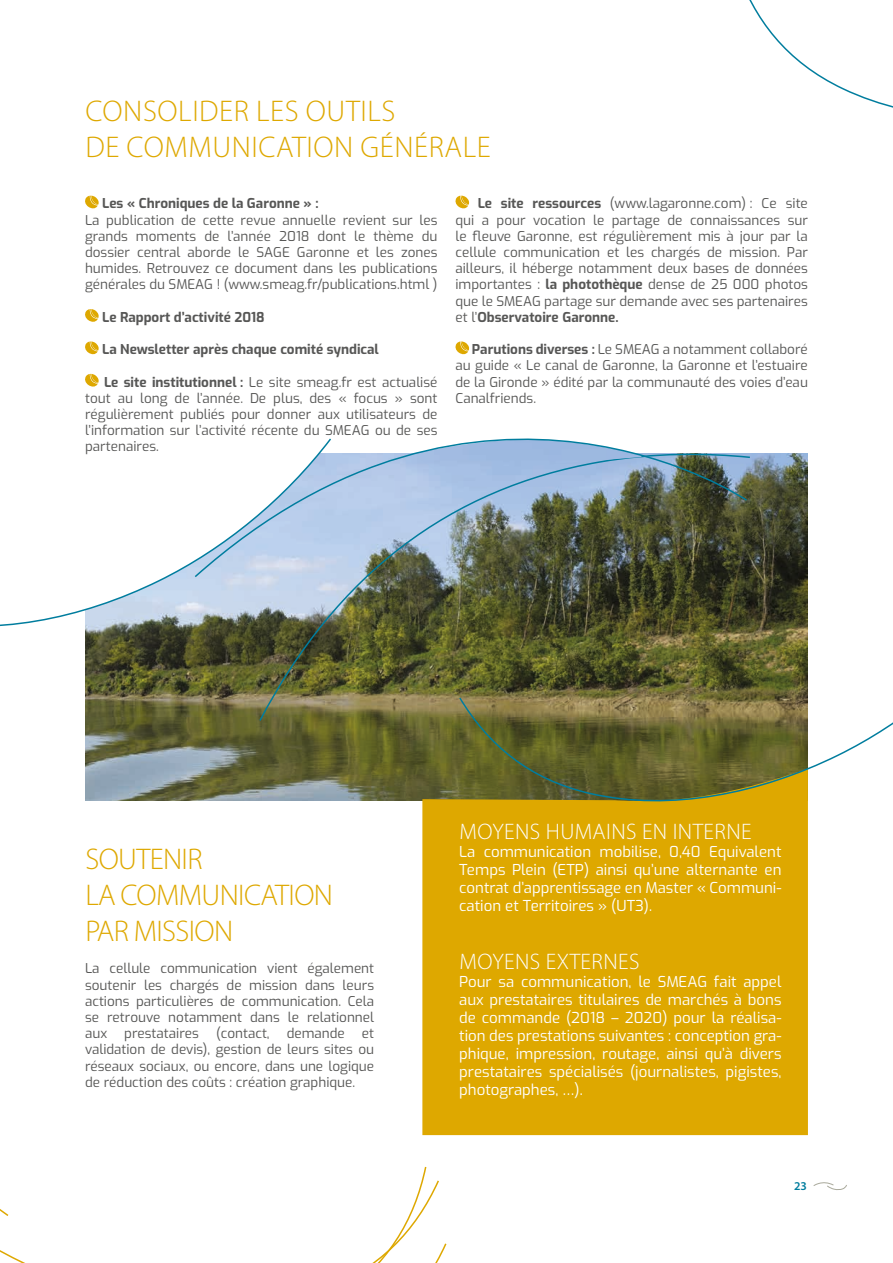
<style>
.page{position:relative;width:893px;height:1263px;background:#fff}
.page>*{position:absolute;margin:0;border:0;box-sizing:border-box;transform-origin:0 0}
.t1{font:300 30px/36px "Myriad Pro";letter-spacing:.02em;color:#dea800}
.t2{font:300 30px/36px "Myriad Pro";letter-spacing:-.02em;color:#dea800}
.t3{font:300 22.5px "Myriad Pro";letter-spacing:.02em;color:#fff}
.t4{font:15px/18px "Exo";color:#fff;text-align:justify}
.t5{font:13.5px/16.2px "Exo";color:#575756;text-align:justify}
.t6{font:700 13.5px "Exo";color:#575756}
.t7{font:600 12px "Myriad Pro";color:#007d9e}
.s1{font-weight:700}
</style>
<div class="page">
<svg style="left:749px;top:0;width:144px;height:108px"></svg>
<svg style="left:813px;top:1182px;width:34px;height:8px"></svg>
<svg style="left:0;top:1135px;width:448px;height:128px"></svg>
<div style="left:85px;top:846px;width:289px;height:314px;background:#fff"></div>
<img style="left:85px;top:454px;width:723px;height:346px">
<svg style="left:258px;top:453px;width:493px;height:269px;background:#5a5b35"></svg>
<svg style="left:0;top:454px;width:333px;height:185px"></svg>
<svg style="left:193px;top:348px;width:555px;height:231px"></svg>
<div style="left:422px;top:769px;width:386px;height:366px;background:#dea800"></div>
<svg style="left:458px;top:611px;width:435px;height:203px"></svg>
<svg style="left:85px;top:196px;width:14px;height:13px"></svg>
<svg style="left:85px;top:309px;width:14px;height:13px"></svg>
<svg style="left:85px;top:341px;width:14px;height:14px"></svg>
<svg style="left:85px;top:374px;width:14px;height:13px"></svg>
<svg style="left:455px;top:196px;width:14px;height:13px"></svg>
<svg style="left:454px;top:341px;width:15px;height:14px"></svg>
<h1 class="t1" style="left:85px;top:93px;width:407px">CONSOLIDER LES OUTILS<br>DE COMMUNICATION GÉNÉRALE</h1>
<p class="t6" style="left:102px;top:193px;width:218px">Les « Chroniques de la Garonne » :</p>
<p class="t5" style="left:85px;top:211px;width:354px">La publication de cette revue annuelle revient sur les grands moments de l’année 2018 dont le thème du dossier central aborde le SAGE Garonne et les zones humides. Retrouvez ce document dans les publications générales du SMEAG ! (www.smeag.fr/publications.html )</p>
<p class="t6" style="left:102px;top:307px;width:164px">Le Rapport d’activité 2018</p>
<p class="t6" style="left:102px;top:339px;width:278px">La Newsletter après chaque comité syndical</p>
<p class="t5" style="left:85px;top:373px;width:354px;text-indent:19px"><span class="s1">Le site institutionnel :</span> Le site smeag.fr est actualisé tout au long de l’année. De plus, des « focus » sont régulièrement publiés pour donner aux utilisateurs de l’information sur l’activité récente du SMEAG ou de ses partenaires.</p>
<p class="t5" style="left:455px;top:195px;width:354px;text-indent:22px"><span class="s1">Le site ressources</span> (www.lagaronne.com) : Ce site qui a pour vocation le partage de connaissances sur le fleuve Garonne, est régulièrement mis à jour par la cellule communication et les chargés de mission. Par ailleurs, il héberge notamment deux bases de données importantes : <span class="s1">la photothèque</span> dense de 25 000 photos que le SMEAG partage sur demande avec ses partenaires et l’<span class="s1">Observatoire Garonne.</span></p>
<p class="t5" style="left:455px;top:340px;width:354px;text-indent:16px"><span class="s1">Parutions diverses :</span> Le SMEAG a notamment collaboré au guide « Le canal de Garonne, la Garonne et l’estuaire de la Gironde » édité par la communauté des voies d’eau Canalfriends.</p>
<h1 class="t2" style="left:85px;top:841px;width:249px">SOUTENIR<br>LA COMMUNICATION<br>PAR MISSION</h1>
<p class="t5" style="left:85px;top:960px;width:291px">La cellule communication vient également soutenir les chargés de mission dans leurs actions particulières de communication. Cela se retrouve notamment dans le relationnel aux</p>
<p class="t5" style="left:124px;top:1024px;width:76px">prestataires</p>
<p class="t5" style="left:216px;top:1024px;width:55px">(contact,</p>
<p class="t5" style="left:287px;top:1024px;width:60px">demande</p>
<p class="t5" style="left:85px;top:1024px;width:291px;text-indent:277px">et validation de devis), gestion de leurs sites ou réseaux sociaux, ou encore, dans une logique de réduction des coûts : création graphique.</p>
<h2 class="t3" style="left:459px;top:818px;width:294px">MOYENS HUMAINS EN INTERNE</h2>
<p class="t4" style="left:459px;top:842px;width:324px">La communication mobilise, 0,40 Equivalent Temps Plein (ETP) ainsi qu’une alternante en contrat d’apprentissage en Master « Communi&shy;cation et Territoires » (UT3).</p>
<h2 class="t3" style="left:459px;top:948px;width:182px">MOYENS EXTERNES</h2>
<p class="t4" style="left:459px;top:971px;width:324px">Pour sa communication, le SMEAG fait appel aux prestataires titulaires de marchés à bons de commande (2018 – 2020) pour la réalisa&shy;tion des prestations suivantes : conception gra&shy;phique, impression, routage, ainsi qu’à divers prestataires spécialisés (journalistes, pigistes, photographes, …).</p>
<p class="t7" style="left:794px;top:1179px;width:14px">23</p>
</div>
